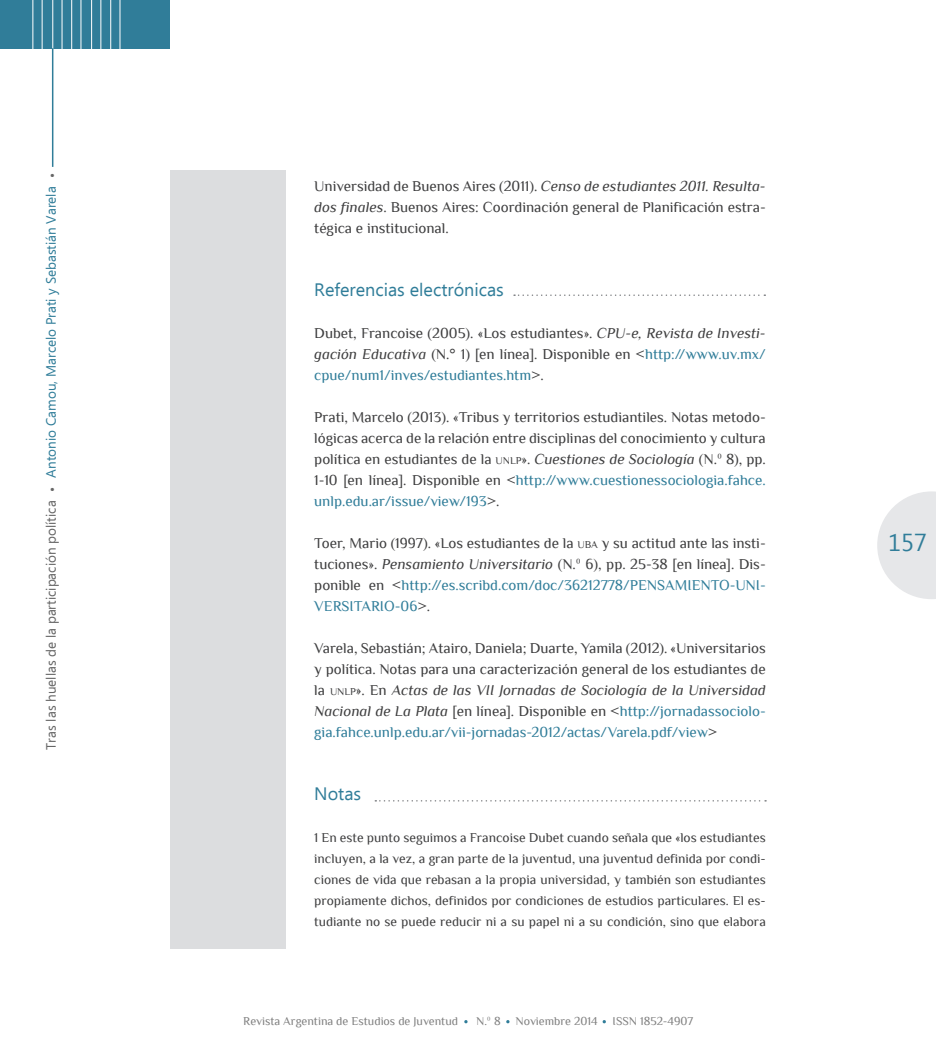
<style>
.page{position:relative;width:936px;height:1063px;background:#fff}
.page>*{position:absolute;margin:0;border:0;box-sizing:border-box;transform-origin:0 0}
.t1{font:24px "Ebrima";color:#307d99}
.bibliografia{font:18px "Ebrima";color:#307d99}
.tx_biblio{font:15px/21px "Philosopher";color:#3e3e3f;text-align:justify}
.tx_notas{font:13.5px/21px "Philosopher";color:#3e3e3f;text-align:justify}
.t2{font:13.5px "Ebrima";color:#307d99}
.t3{font:13.5px "Ebrima";color:#666}
.t4{font:13.5px "Philosopher";color:#666}
.t5{font:12px "Philosopher";color:#808080}
.s1{font-style:italic}
.s2{color:#307d99}
.s3{font-size:10.5px}
</style>
<div class="page">
<div style="left:0;top:0;width:170px;height:48px;background:#307d99"></div>
<hr style="left:33px;top:0;width:1px;height:63px;background:#fff">
<hr style="left:110px;top:0;width:1px;height:50px;background:#fff">
<hr style="left:71px;top:0;width:1px;height:63px;background:#fff">
<hr style="left:52px;top:0;width:1px;height:63px;background:#fff">
<hr style="left:91px;top:0;width:1px;height:63px;background:#fff">
<hr style="left:42px;top:0;width:1px;height:63px;background:#fff">
<hr style="left:52px;top:48px;width:1px;height:119px;background:#307d99">
<hr style="left:120px;top:0;width:1px;height:50px;background:#fff">
<hr style="left:81px;top:0;width:1px;height:63px;background:#fff">
<hr style="left:62px;top:0;width:1px;height:63px;background:#fff">
<hr style="left:101px;top:0;width:1px;height:63px;background:#fff">
<svg style="left:877px;top:491px;width:58px;height:108px"></svg>
<div style="left:170px;top:170px;width:115px;height:778px;background:#dcdddf"></div>
<svg style="left:514px;top:294px;width:251px;height:2px"></svg>
<svg style="left:375px;top:800px;width:391px;height:2px"></svg>
<p class="t4" style="left:50px;top:168px;width:6px">•</p>
<p class="t2" style="left:41px;top:478px;width:293px;rotate:-90deg">Antonio Camou, Marcelo Prati y Sebastián Varela</p>
<p class="t3" style="left:41px;top:750px;width:251px;rotate:-90deg">Tras las huellas de la participación política</p>
<p class="t4" style="left:50px;top:483px;width:6px">•</p>
<p class="tx_biblio" style="left:314px;top:176px;width:453px">Universidad de Buenos Aires (2011). <span class="s1">Censo de estudiantes 2011. Resulta&shy;dos finales</span>. Buenos Aires: Coordinación general de Planificación estra&shy;tégica e institucional.</p>
<p class="bibliografia" style="left:314px;top:277px;width:191px">Referencias electrónicas</p>
<p class="tx_biblio" style="left:314px;top:323px;width:453px">Dubet, Francoise (2005). «Los estudiantes». <span class="s1">CPU-e, Revista de Investi&shy;gación Educativa</span> (N.° 1) [en línea]. Disponible en &lt;<span class="s2">http://www.uv.mx/ cpue/num1/inves/estudiantes.htm</span>&gt;.</p>
<p class="tx_biblio" style="left:314px;top:407px;width:453px">Prati, Marcelo (2013). «Tribus y territorios estudiantiles. Notas metodo&shy;lógicas acerca de la relación entre disciplinas del conocimiento y cultura política en estudiantes de la <span class="s3">UNLP</span>». <span class="s1">Cuestiones de Sociología</span> (N.º 8), pp.<br>1-10 [en línea]. Disponible en &lt;<span class="s2">http://www.cuestionessociologia.fahce. unlp.edu.ar/issue/view/193</span>&gt;.</p>
<p class="tx_biblio" style="left:314px;top:533px;width:453px">Toer, Mario (1997). «Los estudiantes de la <span class="s3">UBA</span> y su actitud ante las insti&shy;tuciones». <span class="s1">Pensamiento Universitario</span> (N.º 6), pp. 25-38 [en línea]. Dis&shy;ponible en &lt;<span class="s2">http://es.scribd.com/doc/36212778/PENSAMIENTO-UNI-VERSITARIO-06</span>&gt;.</p>
<p class="tx_biblio" style="left:314px;top:638px;width:453px">Varela, Sebastián; Atairo, Daniela; Duarte, Yamila (2012). «Universitarios y política. Notas para una caracterización general de los estudiantes de la <span class="s3">UNLP</span>». En <span class="s1">Actas de las VII Jornadas de Sociología de la Universidad Nacional de La Plata</span> [en línea]. Disponible en &lt;<span class="s2">http://jornadassociolo&shy;gia.fahce.unlp.edu.ar/vii-jornadas-2012/actas/Varela.pdf/view</span>&gt;</p>
<p class="bibliografia" style="left:314px;top:781px;width:48px">Notas</p>
<p class="tx_notas" style="left:314px;top:827px;width:453px">1 En este punto seguimos a Francoise Dubet cuando señala que «los estudiantes incluyen, a la vez, a gran parte de la juventud, una juventud definida por condi&shy;ciones de vida que rebasan a la propia universidad, y también son estudiantes propiamente dichos, definidos por condiciones de estudios particulares. El es&shy;tudiante no se puede reducir ni a su papel ni a su condición, sino que elabora</p>
<p class="t5" style="left:243px;top:1015px;width:216px">Revista Argentina de Estudios de Juventud</p>
<p class="t5" style="left:476px;top:1015px;width:26px">N.º 8</p>
<p class="t5" style="left:515px;top:1015px;width:83px">Noviembre 2014</p>
<p class="t5" style="left:612px;top:1015px;width:82px">ISSN 1852-4907</p>
<p class="t1" style="left:888px;top:525px;width:40px">157</p>
</div>
